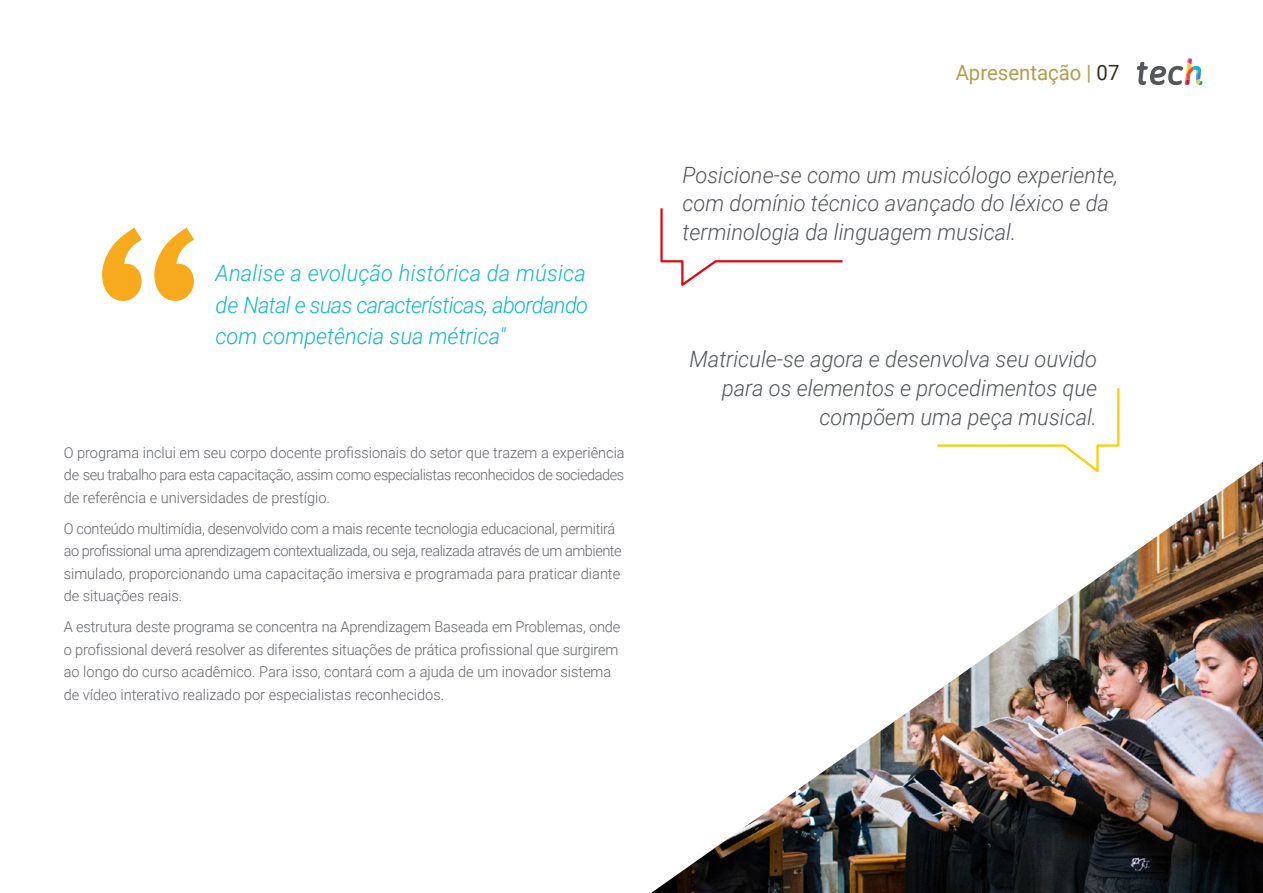
<style>
.page{position:relative;width:1263px;height:893px;background:#fff}
.page>*{position:absolute;margin:0;border:0;box-sizing:border-box;transform-origin:0 0}
.t1{font:italic 300 22.5px/28.5px "Roboto";color:#52555b;text-align:right}
.t2{font:italic 300 22.5px/31.5px "Roboto";letter-spacing:-.015em;color:#0fb6cf;text-align:justify}
.t3{font:21px "Roboto";color:#b49c4b}
.t4{font:300 15px/22.5px "Roboto";letter-spacing:-.01em;color:#61646a}
.s1{color:#312e20}
</style>
<div class="page">
<svg style="left:102px;top:228px;width:92px;height:73px"></svg>
<img style="left:651px;top:461px;width:612px;height:432px">
<svg style="left:935px;top:388px;width:185px;height:88px"></svg>
<svg style="left:660px;top:208px;width:183px;height:78px"></svg>
<svg style="left:1137px;top:58px;width:65px;height:28px"></svg>
<h1 class="t2" style="left:215px;top:257px;width:374px">Analise a evolução histórica da música de Natal e suas características, abordando com competência sua métrica"</h1>
<p class="t4" style="left:64px;top:441px;width:562px;text-align:justify">O programa inclui em seu corpo docente profissionais do setor que trazem a experiência de seu trabalho para esta capacitação, assim como especialistas reconhecidos de sociedades de referência e universidades de prestígio.</p>
<p class="t4" style="left:64px;top:517px;width:559px">O conteúdo multimídia, desenvolvido com a mais recente tecnologia educacional, permitirá ao profissional uma aprendizagem contextualizada, ou seja, realizada através de um ambiente simulado, proporcionando uma capacitação imersiva e programada para praticar diante de situações reais.</p>
<p class="t4" style="left:64px;top:615px;width:558px">A estrutura deste programa se concentra na Aprendizagem Baseada em Problemas, onde o profissional deverá resolver as diferentes situações de prática profissional que surgirem ao longo do curso acadêmico. Para isso, contará com a ajuda de um inovador sistema de vídeo interativo realizado por especialistas reconhecidos.</p>
<h2 class="t3" style="left:956px;top:57px;width:165px">Apresentação | <span class="s1">07</span></h2>
<h1 class="t1" style="left:682px;top:160px;width:437px;text-align:left">Posicione-se como um musicólogo experiente, com domínio técnico avançado do léxico e da terminologia da linguagem musical.</h1>
<h1 class="t1" style="left:689px;top:344px;width:409px">Matricule-se agora e desenvolva seu ouvido para os elementos e procedimentos que compõem uma peça musical.</h1>
</div>
